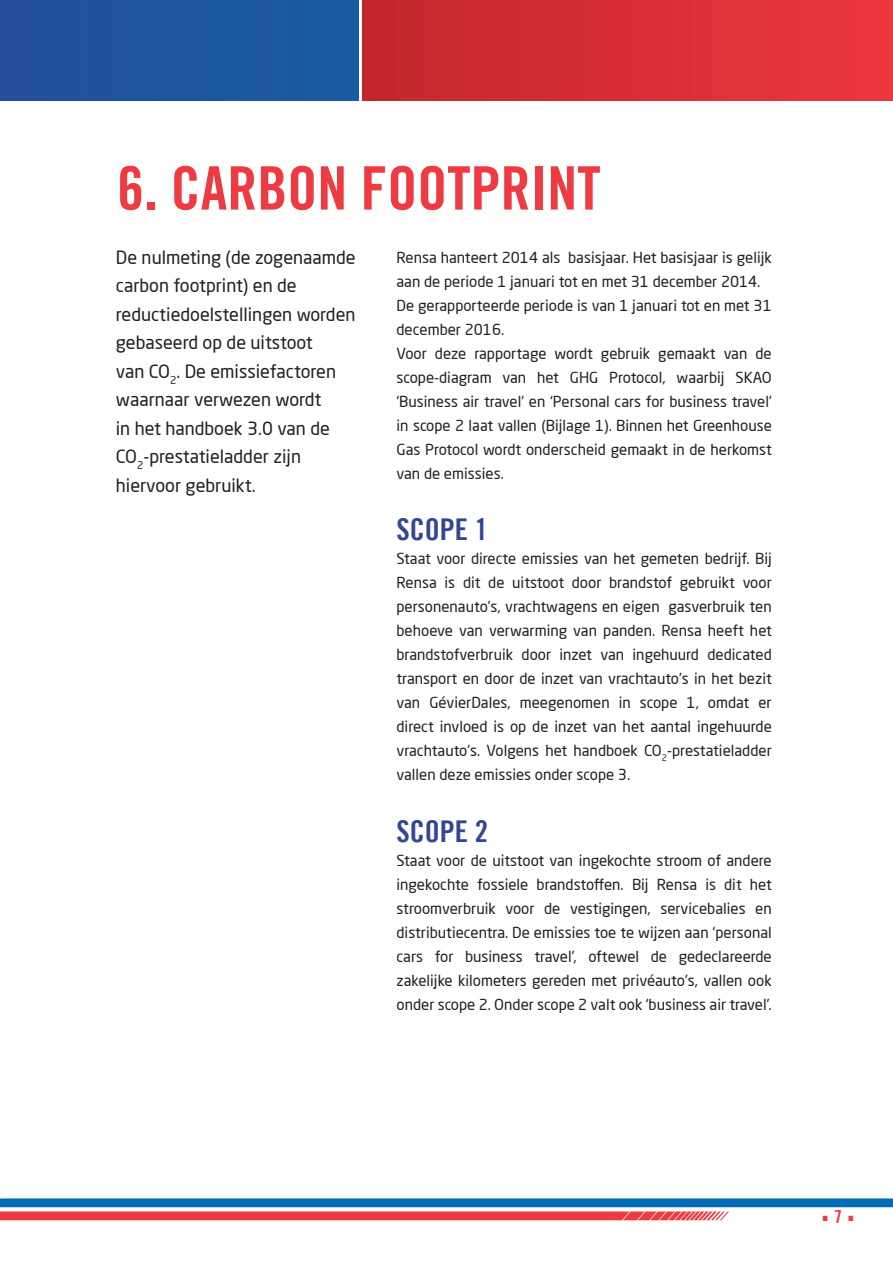
<style>
.page{position:relative;width:893px;height:1263px;background:#fff}
.page>*{position:absolute;margin:0;border:0;box-sizing:border-box;transform-origin:0 0}
.t1{font:60px "Trade Gothic Bold Cond Twenty";color:#ee3a41}
.t2{font:30px "Trade Gothic Bold Cond Twenty";color:#314796}
.t3{font:18px/28.5px "Neo Sans Pro";color:#202020}
.t4{font:18px "Titillium Text 25 L 1 wt";color:#ee3a41}
.t5{font:15px/24px "Neo Sans Pro";color:#202020;text-align:justify}
.s1{font-family:"Trade Gothic Bold Cond Twenty"}
</style>
<div class="page">
<div style="left:362px;top:0;width:531px;height:101px;background:linear-gradient(to right,#c2262d,#ec373f)"></div>
<div style="left:0;top:0;width:359px;height:101px;background:#1d559e"></div>
<svg style="left:0;top:1198px;width:893px;height:22px"></svg>
<h1 class="t1" style="left:117px;top:152px;width:485px">6. CARBON FOOTPRINT</h1>
<p class="t3" style="left:116px;top:243px;width:241px">De nulmeting (de zogenaamde carbon footprint) en de reductiedoelstellingen worden gebaseerd op de uitstoot<br>van CO<sub>2</sub>. De emissiefactoren waarnaar verwezen wordt<br>in het handboek 3.0 van de<br>CO<sub>2</sub>-prestatieladder zijn hiervoor gebruikt.</p>
<p class="t5" style="left:396px;top:245px;width:377px;text-align:left">Rensa hanteert 2014 als basisjaar. Het basisjaar is gelijk aan de periode 1 januari tot en met 31 december 2014.<br>De gerapporteerde periode is van 1 januari tot en met 31 december 2016.<br>Voor deze rapportage wordt gebruik gemaakt van de scope-diagram van het GHG Protocol, waarbij SKAO ‘Business air travel’ en ‘Personal cars for business travel’ in scope 2 laat vallen (Bijlage 1). Binnen het Greenhouse Gas Protocol wordt onderscheid gemaakt in de herkomst van de emissies.</p>
<h2 class="t2" style="left:396px;top:511px;width:93px">SCOPE 1</h2>
<p class="t5" style="left:396px;top:546px;width:377px">Staat voor directe emissies van het gemeten bedrijf. Bij Rensa is dit de uitstoot door brandstof gebruikt voor personenauto’s, vrachtwagens en eigen gasverbruik ten behoeve van verwarming van panden. Rensa heeft het brandstofverbruik door inzet van ingehuurd dedicated transport en door de inzet van vrachtauto’s in het bezit van GévierDales, meegenomen in scope 1, omdat er direct invloed is op de inzet van het aantal ingehuurde vrachtauto’s. Volgens het handboek CO<sub>2</sub>-prestatieladder vallen deze emissies onder scope 3.</p>
<h2 class="t2" style="left:396px;top:813px;width:93px">SCOPE 2</h2>
<p class="t5" style="left:396px;top:848px;width:377px">Staat voor de uitstoot van ingekochte stroom of andere ingekochte fossiele brandstoffen. Bij Rensa is dit het stroomverbruik voor de vestigingen, servicebalies en distributiecentra. De emissies toe te wijzen aan ‘personal cars for business travel’, oftewel de gedeclareerde zakelijke kilometers gereden met privéauto’s, vallen ook onder scope 2. Onder scope 2 valt ook ‘business air travel’.</p>
<p class="t4" style="left:820px;top:1204px;width:37px">• <span class="s1">7</span> •</p>
</div>
